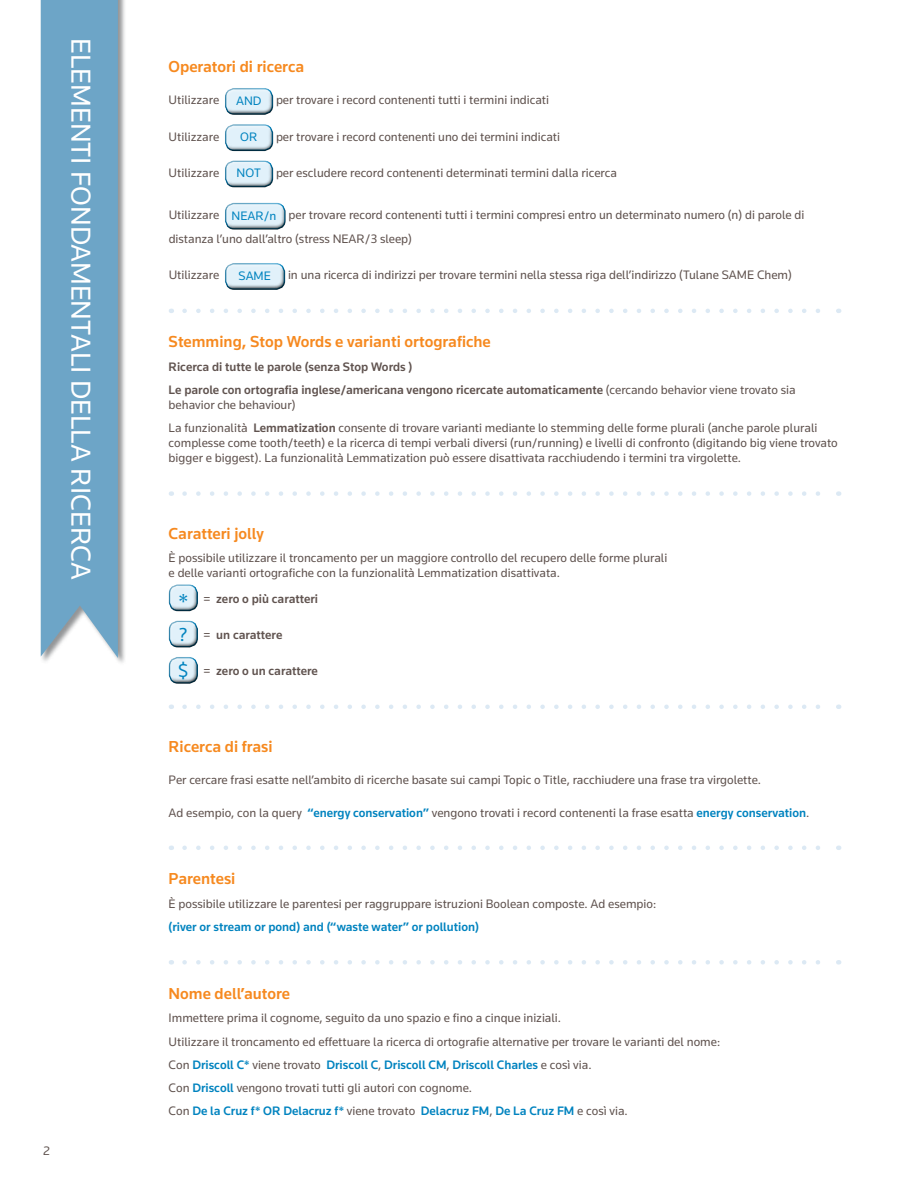
<style>
.page{position:relative;width:918px;height:1188px;background:#fff}
.page>*{position:absolute;margin:0;border:0;box-sizing:border-box;transform-origin:0 0}
.t1{font:28.5px "Knowledge";color:#fff}
.t2{font:24px "Knowledge";color:#0083bf}
.t3{font:19.5px "Knowledge";color:#0083bf}
.t4{font:500 16.5px "Knowledge";color:#f6891f}
.t5{font:12.75px/23.2px "Knowledge";color:#60534f}
.t6{font:500 12.75px/23.2px "Knowledge";color:#60534f}
.t7{font:500 12.75px "Knowledge";color:#0083bf}
.t8{font:12.75px "Knowledge";color:#0083bf}
.s1{color:#0083bf}
.s2{font-weight:400}
.s3{font-weight:500}
.s4{font-weight:500;color:#0083bf}
</style>
<div class="page">
<div style="left:40px;top:0;width:87px;height:666px;background:#86888a;opacity:.89"></div>
<div style="left:41px;top:0;width:77px;height:658px;background:#6da5c7"></div>
<svg style="left:185px;top:309px;width:635px;height:4px"></svg>
<svg style="left:185px;top:491px;width:635px;height:5px"></svg>
<svg style="left:185px;top:705px;width:635px;height:4px"></svg>
<svg style="left:185px;top:846px;width:635px;height:4px"></svg>
<svg style="left:185px;top:960px;width:635px;height:5px"></svg>
<div style="left:224px;top:85px;width:51px;height:28px;background:#fff;opacity:.75"></div>
<div style="left:224px;top:89px;width:51px;height:26px;background:#000;opacity:.75"></div>
<div style="left:224px;top:121px;width:51px;height:28px;background:#fff;opacity:.75"></div>
<div style="left:224px;top:125px;width:51px;height:26px;background:#000;opacity:.75"></div>
<div style="left:224px;top:158px;width:51px;height:28px;background:#fff;opacity:.75"></div>
<div style="left:224px;top:161px;width:51px;height:27px;background:#000;opacity:.75"></div>
<div style="left:224px;top:200px;width:64px;height:28px;background:#fff;opacity:.75"></div>
<div style="left:224px;top:204px;width:64px;height:26px;background:#000;opacity:.75"></div>
<div style="left:224px;top:260px;width:63px;height:28px;background:#fff;opacity:.75"></div>
<div style="left:224px;top:264px;width:63px;height:26px;background:#000;opacity:.75"></div>
<div style="left:168px;top:581px;width:32px;height:29px;background:#fff;opacity:.75"></div>
<div style="left:168px;top:585px;width:33px;height:26px;background:#000;opacity:.75"></div>
<div style="left:168px;top:618px;width:32px;height:28px;background:#fff;opacity:.75"></div>
<div style="left:168px;top:621px;width:33px;height:27px;background:#000;opacity:.75"></div>
<div style="left:168px;top:654px;width:32px;height:28px;background:#fff;opacity:.75"></div>
<div style="left:168px;top:658px;width:33px;height:26px;background:#000;opacity:.75"></div>
<h1 class="t1" style="left:99px;top:38px;width:541px;rotate:90deg">Elementi fondamentali della ricerca</h1>
<p class="t5" style="left:43px;top:1139px;width:8px">2</p>
<p class="t4" style="left:169px;top:57px;width:137px">Operatori di ricerca</p>
<p class="t5" style="left:169px;top:88px;width:52px">Utilizzare</p>
<p class="t5" style="left:236px;top:88px;width:315px"><span class="s1">AND</span> per trovare i record contenenti tutti i termini indicati</p>
<p class="t5" style="left:169px;top:124px;width:52px">Utilizzare</p>
<p class="t8" style="left:240px;top:129px;width:19px">OR</p>
<p class="t5" style="left:276px;top:124px;width:286px">per trovare i record contenenti uno dei termini indicati</p>
<p class="t5" style="left:169px;top:161px;width:52px">Utilizzare</p>
<p class="t5" style="left:237px;top:161px;width:382px"><span class="s1">NOT</span> per escludere record contenenti determinati termini dalla ricerca</p>
<p class="t5" style="left:169px;top:203px;width:637px;line-height:24px">Utilizzare <span class="s1">NEAR/n</span> per trovare record contenenti tutti i termini compresi entro un determinato numero (n) di parole di distanza l’uno dall’altro (stress NEAR/3 sleep)</p>
<p class="t5" style="left:169px;top:263px;width:52px">Utilizzare</p>
<p class="t8" style="left:239px;top:268px;width:34px">SAM E</p>
<p class="t5" style="left:288px;top:263px;width:505px">in una ricerca di indirizzi per trovare termini nella stessa riga dell’indirizzo (Tulane SAM E Chem)</p>
<p class="t4" style="left:169px;top:332px;width:324px">Stemming, Stop Words e varianti ortografiche</p>
<p class="t6" style="left:169px;top:355px;width:629px">Ricerca di tutte le parole (senza Stop Words )<br>Le parole con ortografia inglese/americana vengono ricercate automaticamente <span class="s2">(cercando behavior viene trovato sia</span></p>
<p class="t5" style="left:169px;top:393px;width:650px">behavior che behaviour)<br>La funzionalità <span class="s3">Lemmatization</span> consente di trovare varianti mediante lo stemming delle forme plurali (anche parole plurali</p>
<p class="t5" style="left:169px;top:435px;width:671px;line-height:15px">complesse come tooth/teeth) e la ricerca di tempi verbali diversi (run/running) e livelli di confronto (digitando big viene trovato bigger e biggest). La funzionalità Lemmatization può essere disattivata racchiudendo i termini tra virgolette.</p>
<p class="t4" style="left:169px;top:523px;width:97px">Caratteri jolly</p>
<p class="t5" style="left:169px;top:550px;width:500px;line-height:15px">È possibile utilizzare il troncamento per un maggiore controllo del recupero delle forme plurali e delle varianti ortografiche con la funzionalità Lemmatization disattivata.</p>
<h2 class="t2" style="left:178px;top:587px;width:11px">*</h2>
<p class="t6" style="left:204px;top:587px;width:116px"><span class="s2">=</span> zero o più caratteri</p>
<h3 class="t3" style="left:179px;top:623px;width:10px">?</h3>
<p class="t6" style="left:204px;top:623px;width:80px"><span class="s2">=</span> un carattere</p>
<h3 class="t3" style="left:178px;top:659px;width:12px">$</h3>
<p class="t6" style="left:204px;top:659px;width:116px"><span class="s2">=</span> zero o un carattere</p>
<p class="t4" style="left:169px;top:736px;width:105px">Ricerca di frasi</p>
<p class="t5" style="left:169px;top:768px;width:594px">Per cercare frasi esatte nell’ambito di ricerche basate sui campi Topic o Title, racchiudere una frase tra virgolette.</p>
<p class="t5" style="left:169px;top:800px;width:642px">Ad esempio, con la query <span class="s4">“energy conservation”</span> vengono trovati i record contenenti la frase esatta <span class="s4">energy conservation</span>.</p>
<p class="t4" style="left:169px;top:869px;width:68px">Parentesi</p>
<p class="t5" style="left:169px;top:892px;width:489px">È possibile utilizzare le parentesi per raggruppare istruzioni Boolean composte. Ad esempio:</p>
<p class="t7" style="left:169px;top:919px;width:312px">(river or stream or pond) and (“waste water” or pollution)</p>
<p class="t4" style="left:169px;top:983px;width:123px">Nome dell’autore</p>
<p class="t5" style="left:169px;top:1006px;width:553px">Immettere prima il cognome, seguito da uno spazio e fino a cinque iniziali.<br>Utilizzare il troncamento ed effettuare la ricerca di ortografie alternative per trovare le varianti del nome:<br>Con <span class="s4">Driscoll C*</span> viene trovato <span class="s4">Driscoll C</span>, <span class="s4">Driscoll CM</span>, <span class="s4">Driscoll Charles</span> e così via.<br>Con <span class="s4">Driscoll</span> vengono trovati tutti gli autori con cognome.<br>Con <span class="s4">De la Cruz f* OR Delacruz f*</span> viene trovato <span class="s4">Delacruz FM</span>, <span class="s4">De La Cruz FM</span> e così via.</p>
</div>
